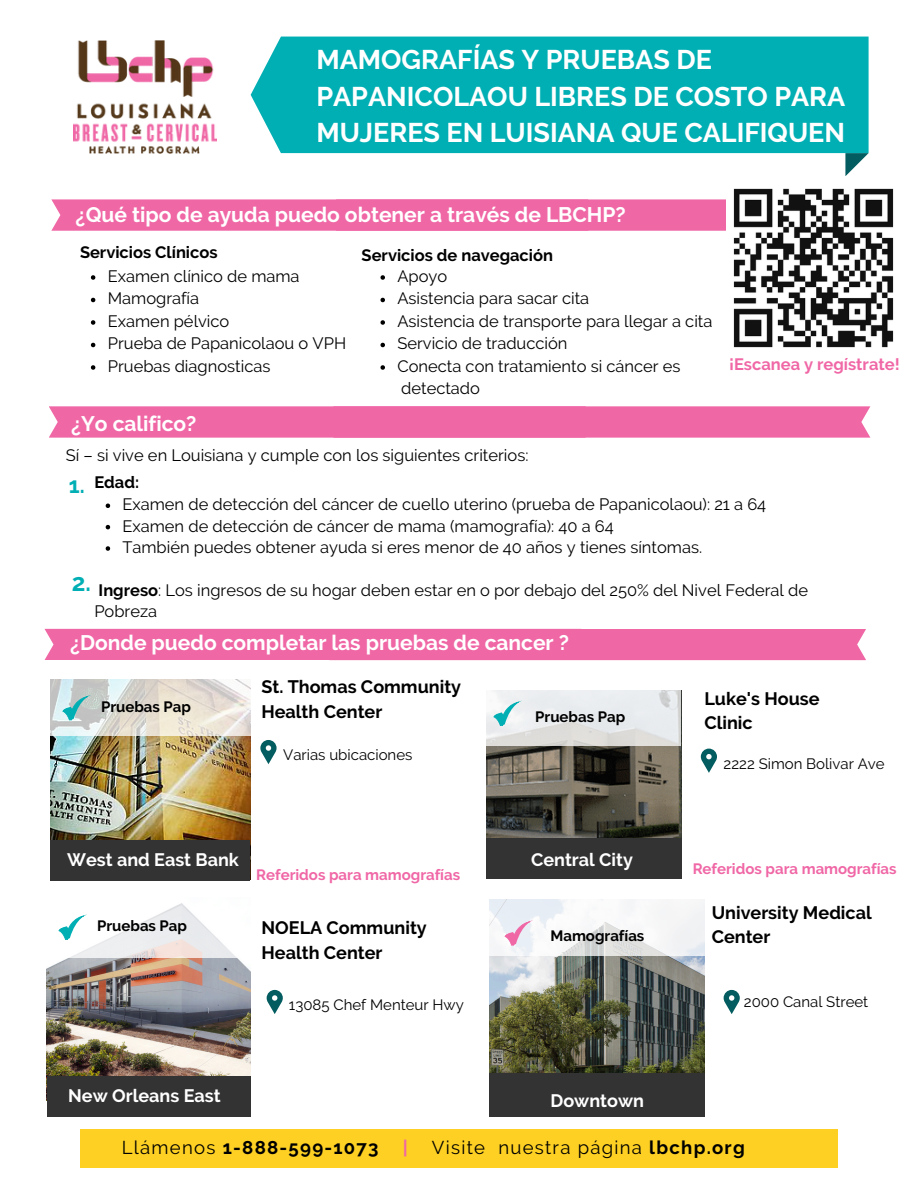
<style>
.page{position:relative;width:918px;height:1188px;background:#fff}
.page>*{position:absolute;margin:0;border:0;box-sizing:border-box;transform-origin:0 0}
.t1{font:700 27px/36.3px "Raleway";color:#fff}
.t2{font:700 24.3px "Raleway";color:#00afb4}
.t3{font:700 22.05px "Raleway";color:#00afb4}
.t4{font:700 21px "Raleway";color:#fff}
.t5{font:18.6px "Raleway";letter-spacing:.07em;color:#000}
.t6{font:700 18.6px "Raleway";letter-spacing:.07em;color:#000}
.t7{font:700 18.6px "Raleway";color:#f067a6}
.t8{font:700 18px/24.8px "Raleway";color:#000}
.t9{font:700 18px "Raleway";color:#fff}
.t10{font:16.5px/21.3px "Raleway";color:#000}
.t11{font:700 16.5px "Raleway";color:#000}
.t12{font:700 16.5px "Raleway";color:#f067a6}
.t13{font:15px "Raleway";color:#000}
.t14{font:700 15px "Raleway";color:#f067a6}
.t15{font:700 15px "Raleway";color:#000}
.s1{font-weight:700}
.s2{font-weight:400}
</style>
<div class="page">
<svg style="left:845px;top:153px;width:24px;height:23px"></svg>
<div style="left:251px;top:37px;width:618px;height:116px;background:#00afb4"></div>
<svg style="left:49px;top:406px;width:821px;height:32px;background:#f06ba8"></svg>
<img style="left:74px;top:41px;width:143px;height:112px">
<img style="left:51px;top:735px;width:199px;height:106px">
<img style="left:489px;top:956px;width:215px;height:117px">
<img style="left:47px;top:958px;width:203px;height:118px">
<svg style="left:51px;top:199px;width:675px;height:32px;background:#f06ba8"></svg>
<img style="left:487px;top:746px;width:194px;height:93px">
<svg style="left:50px;top:679px;width:200px;height:56px;background:#e0ddd6"></svg>
<svg style="left:489px;top:899px;width:216px;height:57px;fill:#f5f6f7"></svg>
<svg style="left:69px;top:903px;width:168px;height:55px"></svg>
<svg style="left:486px;top:690px;width:195px;height:56px;background:#e5e7e8"></svg>
<svg style="left:505px;top:920px;width:28px;height:26px"></svg>
<svg style="left:58px;top:914px;width:29px;height:26px"></svg>
<svg style="left:493px;top:701px;width:29px;height:25px"></svg>
<div style="left:51px;top:841px;width:199px;height:40px;background:#333"></div>
<div style="left:47px;top:1076px;width:203px;height:40px;background:#333"></div>
<div style="left:489px;top:1073px;width:215px;height:43px;background:#333"></div>
<div style="left:487px;top:839px;width:195px;height:40px;background:#333"></div>
<svg style="left:381px;top:275px;width:4px;height:5px"></svg>
<svg style="left:381px;top:298px;width:4px;height:4px"></svg>
<svg style="left:381px;top:320px;width:4px;height:5px"></svg>
<svg style="left:381px;top:343px;width:4px;height:4px"></svg>
<svg style="left:381px;top:365px;width:4px;height:5px"></svg>
<svg style="left:106px;top:504px;width:4px;height:4px"></svg>
<svg style="left:106px;top:525px;width:4px;height:4px"></svg>
<svg style="left:106px;top:546px;width:4px;height:5px"></svg>
<svg style="left:62px;top:695px;width:29px;height:25px"></svg>
<svg style="left:267px;top:990px;width:15px;height:24px"></svg>
<svg style="left:724px;top:990px;width:15px;height:24px"></svg>
<svg style="left:701px;top:749px;width:16px;height:24px"></svg>
<div style="left:44px;top:629px;width:822px;height:31px;background:#f067a6"></div>
<svg style="left:91px;top:275px;width:4px;height:5px"></svg>
<svg style="left:91px;top:298px;width:4px;height:4px"></svg>
<svg style="left:91px;top:320px;width:4px;height:5px"></svg>
<svg style="left:91px;top:343px;width:4px;height:4px"></svg>
<svg style="left:91px;top:365px;width:4px;height:5px"></svg>
<div style="left:80px;top:1130px;width:758px;height:38px;background:#fdd023"></div>
<img style="left:733px;top:188px;width:161px;height:160px">
<svg style="left:260px;top:740px;width:16px;height:24px"></svg>
<h3 class="t1" style="left:316px;top:42px;width:530px">MAMOGRAFÍAS Y PRUEBAS DE<br>PAPANICOLAOU LIBRES DE COSTO PARA<br>MUJERES EN LUISIANA QUE CALIFIQUEN</h3>
<h6 class="t4" style="left:76px;top:202px;width:552px">¿Qué tipo de ayuda puedo obtener a través de LBCHP?</h6>
<p class="t11" style="left:80px;top:242px;width:139px">Servicios Clínicos</p>
<h2 class="t10" style="left:108px;top:266px;width:193px">Examen clínico de mama</h2>
<h6 class="t10" style="left:108px;top:288px;width:93px">Mamografía</h6>
<p class="t10" style="left:108px;top:311px;width:123px">Examen pélvico</p>
<p class="t10" style="left:108px;top:333px;width:240px">Prueba de Papanicolaou o VPH</p>
<p class="t10" style="left:108px;top:356px;width:164px">Pruebas diagnosticas</p>
<h6 class="t4" style="left:71px;top:412px;width:127px">¿Yo califico?</h6>
<p class="t11" style="left:362px;top:245px;width:193px">Servicios de navegación</p>
<p class="t10" style="left:397px;top:266px;width:51px">Apoyo</p>
<p class="t10" style="left:397px;top:288px;width:193px">Asistencia para sacar cita</p>
<p class="t10" style="left:397px;top:311px;width:317px">Asistencia de transporte para llegar a cita</p>
<p class="t10" style="left:397px;top:333px;width:172px">Servicio de traducción</p>
<p class="t10" style="left:397px;top:356px;width:285px">Conecta con tratamiento si cáncer es</p>
<p class="t10" style="left:401px;top:378px;width:80px">detectado</p>
<p class="t12" style="left:729px;top:355px;width:172px">¡Escanea y regístrate!</p>
<h6 class="t10" style="left:66px;top:444px;width:464px">Sí – si vive en Louisiana y cumple con los siguientes criterios:</h6>
<h4 class="t3" style="left:69px;top:472px;width:17px">1.</h4>
<p class="t11" style="left:94px;top:472px;width:46px">Edad:</p>
<p class="t10" style="left:122px;top:494px;width:645px">Examen de detección del cáncer de cuello uterino (prueba de Papanicolaou): 21 a 64</p>
<p class="t10" style="left:122px;top:515px;width:493px">Examen de detección de cáncer de mama (mamografía): 40 a 64</p>
<p class="t10" style="left:122px;top:537px;width:581px">También puedes obtener ayuda si eres menor de 40 años y tienes síntomas.</p>
<p class="t10" style="left:94px;top:579px;width:715px"><span class="s1">Ingreso</span>: Los ingresos de su hogar deben estar en o por debajo del 250% del Nivel Federal de<br>Pobreza</p>
<h4 class="t2" style="left:72px;top:568px;width:21px">2.</h4>
<h4 class="t4" style="left:70px;top:630px;width:500px">¿Donde puedo completar las pruebas de cancer ?</h4>
<p class="t15" style="left:101px;top:698px;width:92px">Pruebas Pap</p>
<p class="t8" style="left:261px;top:675px;width:201px">St. Thomas Community<br>Health Center</p>
<h4 class="t13" style="left:283px;top:746px;width:131px">Varias ubicaciones</h4>
<h3 class="t15" style="left:535px;top:708px;width:92px">Pruebas Pap</h3>
<h4 class="t8" style="left:704px;top:686px;width:117px">Luke's House<br>Clinic</h4>
<p class="t13" style="left:724px;top:755px;width:163px">2222 Simon Bolivar Ave</p>
<p class="t9" style="left:67px;top:849px;width:173px">West and East Bank</p>
<h2 class="t15" style="left:97px;top:917px;width:92px">Pruebas Pap</h2>
<p class="t9" style="left:531px;top:849px;width:103px">Central City</p>
<h6 class="t14" style="left:256px;top:866px;width:205px">Referidos para mamografías</h6>
<p class="t14" style="left:693px;top:860px;width:205px">Referidos para mamografías</p>
<h6 class="t8" style="left:262px;top:916px;width:167px">NOELA Community<br>Health Center</h6>
<h6 class="t15" style="left:550px;top:927px;width:95px">Mamografías</h6>
<p class="t8" style="left:712px;top:900px;width:162px">University Medical<br>Center</p>
<h4 class="t13" style="left:289px;top:996px;width:176px">13085 Chef Menteur Hwy</h4>
<p class="t13" style="left:744px;top:992px;width:126px">2000 Canal Street</p>
<h6 class="t9" style="left:68px;top:1085px;width:154px">New Orleans East</h6>
<p class="t9" style="left:550px;top:1090px;width:95px">Downtown</p>
<p class="t6" style="left:122px;top:1137px;width:258px"><span class="s2">Llámenos</span> 1-888-599-1073</p>
<p class="t7" style="left:403px;top:1137px;width:7px">|</p>
<p class="t5" style="left:432px;top:1137px;width:314px">Visite nuestra página <span class="s1">lbchp.org</span></p>
</div>
